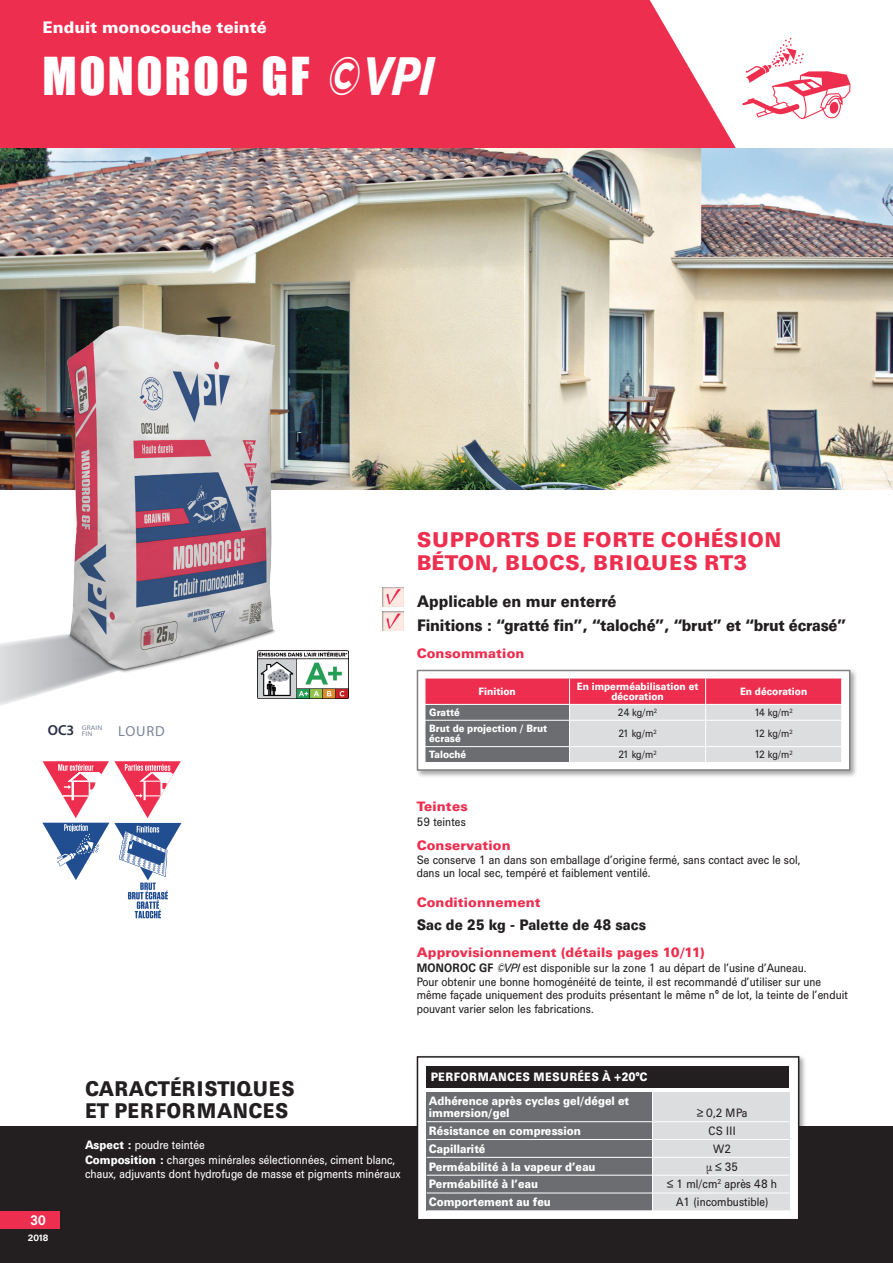
<style>
.page{position:relative;width:893px;height:1263px;background:#fff}
.page>*{position:absolute;margin:0;border:0;box-sizing:border-box;transform-origin:0 0}
.Nom{font:48px "Impact";letter-spacing:.05em;color:#fff}
.Argument_principal_e{font:900 21px "Univers BQ";letter-spacing:.02em;color:#ee2e4e}
.TItre_Caratèristique{font:900 21px/22.5px "Univers BQ";letter-spacing:.02em;color:#231f20;scale:.9 1}
.Argumentaire{font:900 16.5px "Univers BQ";letter-spacing:-.01em;color:#231f20;scale:.9 1}
.gamme_ht_gauche{font:900 16.5px "Univers BQ";color:#fff}
.Argumentaire-2{font:900 15px "Univers BQ";color:#231f20;scale:.9 1}
.t1{font:14.55px "Myriad Pro";letter-spacing:.06em;color:#7e8499}
.Entete-texte_Façades{font:900 13.5px "Univers BQ";letter-spacing:.01em;color:#ee2e4e}
.texte{font:900 13.5px "Univers BQ";letter-spacing:.01em;color:#ee2e4e}
.Folios{font:700 13.5px "Univers BQ";color:#fff;scale:.9 1}
.texte-2{font:12px/17.9px "Univers BQ";color:#231f20;scale:.9 1}
.t2{font:900 12px/17.9px "Univers BQ";color:#fff;scale:.9 1}
.CP-textes{font:12px/13.5px "Univers BQ";color:#fff;scale:.9 1}
.t3{font:900 12px "Univers BQ";letter-spacing:.02em;color:#fff;scale:.9 1}
.Tableaux_-_Ligne_bol{font:900 10.5px/10.5px "Univers BQ";color:#fff;text-align:center;scale:.9 1}
.Txt_Colonne_tablo_dr{font:10.5px "Univers BQ";letter-spacing:-.01em;color:#231f20;scale:.9 1}
.Texte_import_tablo_g{font:900 10.5px/10.5px "Univers BQ";color:#fff;scale:.9 1}
.Folio_découpage_Carr{font:700 9px "Univers BQ";color:#fff}
.t4{font:6.75px/6px "Myriad";letter-spacing:.02em;color:#7e8499;scale:1.1 1}
.s1{font-family:"Univers BQ";font-weight:900;font-style:italic;font-size:53.7px}
.s2{font-family:"Myriad Pro";font-weight:600;font-size:14.55px;color:#282d45}
.s3{font-weight:700}
.s4{font-style:italic}
.s5{font-weight:900}
.s6{font-family:"Baskerville Rgl";font-size:13.5px}
</style>
<div class="page">
<div style="left:0;top:1127px;width:893px;height:136px;background:#231f20"></div>
<div style="left:0;top:0;width:736px;height:149px;background:#ee2e4e"></div>
<svg style="left:742px;top:38px;width:108px;height:81px"></svg>
<svg style="left:0;top:636px;width:93px;height:70px"></svg>
<div style="left:372px;top:578px;width:43px;height:30px;background:#231f20;opacity:.5"></div>
<svg style="left:386px;top:589px;width:15px;height:14px"></svg>
<div style="left:372px;top:603px;width:43px;height:30px;background:#231f20;opacity:.5"></div>
<svg style="left:386px;top:613px;width:15px;height:17px"></svg>
<div style="left:415px;top:1054px;width:392px;height:174px;background:#231f20;opacity:.4"></div>
<div style="left:417px;top:1057px;width:382px;height:163px;background:#fff"></div>
<div style="left:427px;top:1092px;width:225px;height:118px;background:#6c6d70"></div>
<hr style="left:427px;top:1121px;width:225px;height:1px;background:#fff">
<hr style="left:427px;top:1139px;width:225px;height:1px;background:#fff">
<hr style="left:427px;top:1157px;width:225px;height:1px;background:#fff">
<hr style="left:427px;top:1175px;width:225px;height:1px;background:#fff">
<hr style="left:427px;top:1192px;width:225px;height:1px;background:#fff">
<div style="left:653px;top:1092px;width:136px;height:118px;background:#dcdddf"></div>
<hr style="left:653px;top:1121px;width:136px;height:1px;background:#fff">
<hr style="left:653px;top:1139px;width:136px;height:1px;background:#fff">
<hr style="left:653px;top:1157px;width:136px;height:1px;background:#fff">
<hr style="left:653px;top:1175px;width:136px;height:1px;background:#fff">
<hr style="left:653px;top:1192px;width:136px;height:1px;background:#fff">
<div style="left:417px;top:1056px;width:382px;height:164px;border:2px solid #231f20"></div>
<div style="left:426px;top:1066px;width:363px;height:21px;background:#231f20"></div>
<div style="left:415px;top:668px;width:443px;height:110px;background:#231f20;opacity:.4"></div>
<div style="left:417px;top:670px;width:433px;height:100px;background:#fff"></div>
<svg style="left:425px;top:678px;width:417px;height:84px;background:#c9909c"></svg>
<div style="left:417px;top:670px;width:433px;height:101px;border:2px solid #808285"></div>
<img style="left:0;top:149px;width:893px;height:340px">
<img style="left:53px;top:326px;width:232px;height:352px">
<img style="left:257px;top:651px;width:91px;height:47px">
<svg style="left:43px;top:761px;width:138px;height:157px"></svg>
<div style="left:0;top:1212px;width:60px;height:17px;background:#ee2e4e"></div>
<p class="gamme_ht_gauche" style="left:43px;top:19px;width:226px">Enduit monocouche teinté</p>
<p class="Nom" style="left:43px;top:47px;width:392px">MONOROC GF <span class="s1">©VPI</span></p>
<p class="Argument_principal_e" style="left:417px;top:528px;width:366px">SUPPORTS DE FORTE COHÉSION</p>
<p class="Argument_principal_e" style="left:417px;top:551px;width:332px">BÉTON, BLOCS, BRIQUES RT3</p>
<p class="Argumentaire" style="left:417px;top:592px;width:223px">Applicable en mur enterré</p>
<p class="Argumentaire" style="left:417px;top:616px;width:478px">Finitions : “gratté fin”, “taloché”, “brut” et “brut écrasé”</p>
<p class="Entete-texte_Façades" style="left:417px;top:646px;width:109px">Consommation</p>
<p class="t4" style="left:82px;top:725px;width:20px;text-indent:-34px"><span class="s2">OC3</span> GRAIN<br>FIN</p>
<p class="t1" style="left:118px;top:722px;width:48px">LOURD</p>
<p class="Tableaux_-_Ligne_bol" style="left:479px;top:686px;width:43px">Finition</p>
<p class="Tableaux_-_Ligne_bol" style="left:577px;top:681px;width:137px">En imperméabilisation et décoration</p>
<p class="Tableaux_-_Ligne_bol" style="left:740px;top:686px;width:76px">En décoration</p>
<p class="Texte_import_tablo_g" style="left:429px;top:707px;width:36px">Gratté</p>
<p class="Txt_Colonne_tablo_dr" style="left:618px;top:706px;width:45px">24 kg/m<sup>2</sup></p>
<p class="Txt_Colonne_tablo_dr" style="left:754px;top:706px;width:44px">14 kg/m<sup>2</sup></p>
<p class="Texte_import_tablo_g" style="left:429px;top:723px;width:133px">Brut de projection / Brut écrasé</p>
<p class="Txt_Colonne_tablo_dr" style="left:618px;top:727px;width:44px">21 kg/m<sup>2</sup></p>
<p class="Txt_Colonne_tablo_dr" style="left:754px;top:727px;width:44px">12 kg/m<sup>2</sup></p>
<p class="Texte_import_tablo_g" style="left:429px;top:750px;width:43px">Taloché</p>
<p class="Txt_Colonne_tablo_dr" style="left:618px;top:749px;width:44px">21 kg/m<sup>2</sup></p>
<p class="Txt_Colonne_tablo_dr" style="left:754px;top:749px;width:44px">12 kg/m<sup>2</sup></p>
<p class="Entete-texte_Façades" style="left:417px;top:798px;width:53px">Teintes</p>
<p class="texte-2" style="left:417px;top:813px;width:56px">59 teintes</p>
<p class="texte" style="left:417px;top:838px;width:96px">Conservation</p>
<p class="texte-2" style="left:417px;top:853px;width:428px;line-height:13.5px">Se conserve 1 an dans son emballage d’origine fermé, sans contact avec le sol, dans un local sec, tempéré et faiblement ventilé.</p>
<p class="Entete-texte_Façades" style="left:417px;top:895px;width:125px">Conditionnement</p>
<p class="Argumentaire-2" style="left:417px;top:916px;width:256px">Sac de 25 kg - Palette de 48 sacs</p>
<p class="Entete-texte_Façades" style="left:417px;top:944px;width:290px">Approvisionnement (détails pages 10/11)</p>
<p class="texte-2" style="left:417px;top:959px;width:435px"><span class="s3">MONOROC GF</span> <span class="s4">©VPI</span> est disponible sur la zone 1 au départ de l’usine d’Auneau.</p>
<p class="texte-2" style="left:417px;top:975px;width:481px;line-height:13.5px">Pour obtenir une bonne homogénéité de teinte, il est recommandé d’utiliser sur une même façade uniquement des produits présentant le même n° de lot, la teinte de l’enduit pouvant varier selon les fabrications.</p>
<p class="Folios" style="left:31px;top:1213px;width:19px">30</p>
<p class="Folio_découpage_Carr" style="left:28px;top:1232px;width:22px">2018</p>
<p class="TItre_Caratèristique" style="left:85px;top:1078px;width:235px">CARACTÉRISTIQUES<br>ET PERFORMANCES</p>
<p class="CP-textes" style="left:85px;top:1138px;width:134px"><span class="s5">Aspect :</span> poudre teintée</p>
<p class="CP-textes" style="left:85px;top:1153px;width:352px"><span class="s5">Composition :</span> charges minérales sélectionnées, ciment blanc, chaux, adjuvants dont hydrofuge de masse et pigments minéraux</p>
<p class="t3" style="left:431px;top:1070px;width:242px">PERFORMANCES MESURÉES À +20°C</p>
<p class="t2" style="left:429px;top:1095px;width:224px;line-height:12.3px">Adhérence après cycles gel/dégel et immersion/gel</p>
<p class="t2" style="left:429px;top:1122px;width:187px">Résistance en compression<br>Capillarité<br>Perméabilité à la vapeur d’eau<br>Perméabilité à l’eau<br>Comportement au feu</p>
<p class="texte-2" style="left:667px;top:1104px;width:124px;text-align:center"><span class="s6">≥</span> 0,2 MPa<br>CS III<br>W2<br>µ <span class="s6">≤</span> 35<br><span class="s6">≤</span> 1 ml/cm<sup>2</sup> après 48 h<br>A1 (incombustible)</p>
</div>
